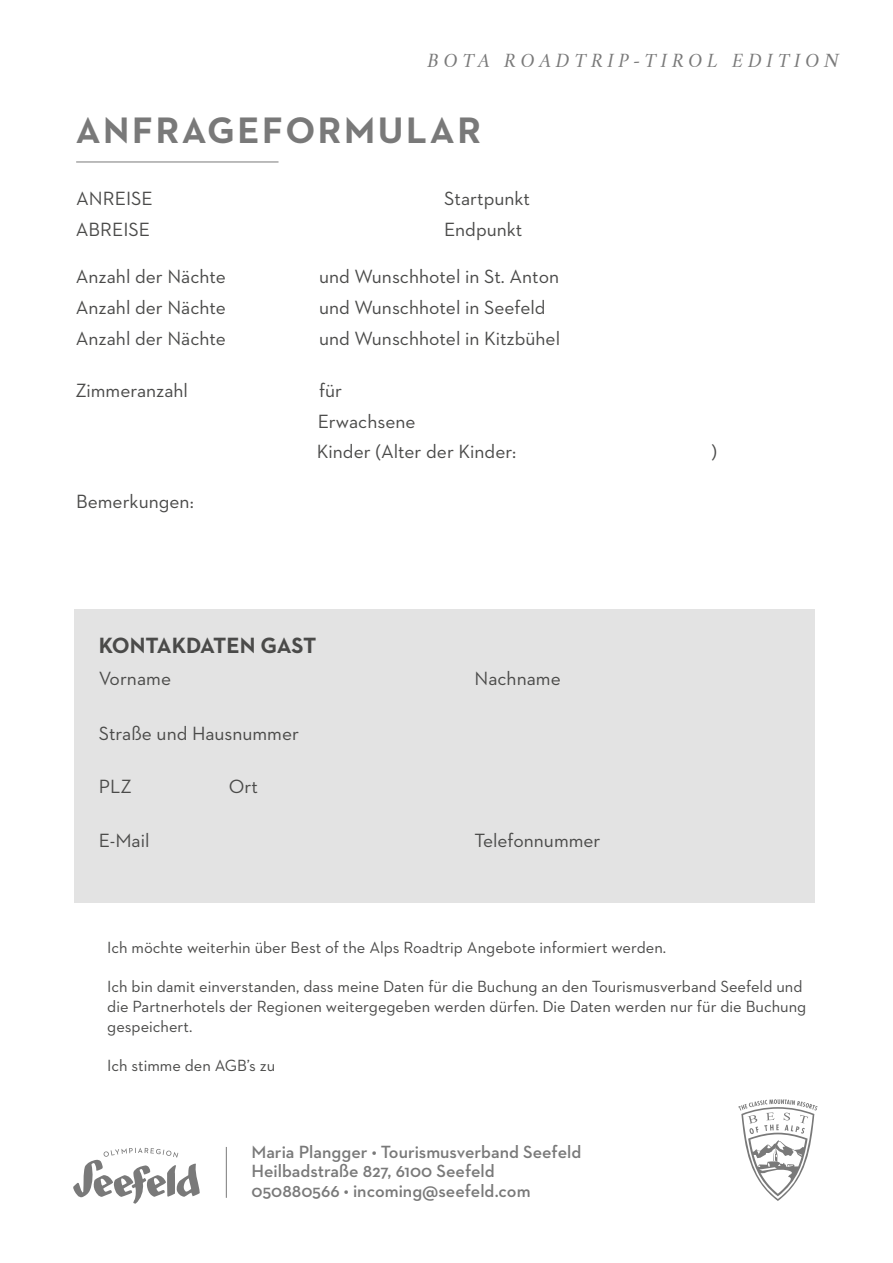
<style>
.page{position:relative;width:893px;height:1263px;background:#fff}
.page>*{position:absolute;margin:0;border:0;box-sizing:border-box;transform-origin:0 0}
.t1{font:700 37.5px "Neutraface 2 Text";letter-spacing:.07em;color:#797979}
.t2{font:700 22.5px "Neutraface 2 Text";letter-spacing:-.005em;color:#4a4a49}
.t3{font:19.5px/30.9px "Neutraface 2 Text";color:#4a4a49}
.t4{font:600 18px/19.5px "Neutraface 2 Text";color:#797979}
.t5{font:italic 18px "Crimson Text";letter-spacing:.265em;color:#797979}
.t6{font:16.5px/19.8px "Neutraface 2 Text";color:#4a4a49}
</style>
<div class="page">
<div style="left:74px;top:609px;width:740px;height:293px;background:#e3e3e3"></div>
<svg style="left:738px;top:1099px;width:79px;height:102px"></svg>
<hr style="left:76px;top:162px;width:203px;height:1px;background:#797979">
<hr style="left:226px;top:1147px;width:1px;height:51px;background:#797979">
<svg style="left:73px;top:1148px;width:127px;height:56px"></svg>
<p class="t5" style="left:427px;top:50px;width:413px">BOTA ROADTRIP-TIROL EDITION</p>
<h1 class="t1" style="left:76px;top:106px;width:407px">ANFRAGEFORMULAR</h1>
<p class="t3" style="left:76px;top:182px;width:78px">ANREISE</p>
<p class="t3" style="left:444px;top:183px;width:87px">Startpunkt</p>
<p class="t3" style="left:76px;top:213px;width:76px">ABREISE</p>
<p class="t3" style="left:444px;top:213px;width:80px">Endpunkt</p>
<p class="t3" style="left:76px;top:260px;width:152px">Anzahl der Nächte</p>
<p class="t3" style="left:319px;top:260px;width:243px">und Wunschhotel in St. Anton und Wunschhotel in Seefeld und Wunschhotel in Kitzbühel</p>
<p class="t3" style="left:76px;top:291px;width:152px">Anzahl der Nächte<br>Anzahl der Nächte</p>
<p class="t3" style="left:75px;top:374px;width:114px">Zimmeranzahl</p>
<p class="t3" style="left:76px;top:486px;width:119px">Bemerkungen:</p>
<p class="t3" style="left:319px;top:374px;width:25px">für</p>
<p class="t3" style="left:317px;top:405px;width:201px">Erwachsene<br>Kinder (Alter der Kinder:</p>
<p class="t2" style="left:99px;top:631px;width:219px">KONTAKDATEN GAST</p>
<p class="t3" style="left:99px;top:663px;width:74px">Vorname</p>
<p class="t3" style="left:475px;top:663px;width:88px">Nachname</p>
<p class="t3" style="left:99px;top:717px;width:202px">Straße und Hausnummer</p>
<p class="t3" style="left:99px;top:771px;width:34px">PLZ</p>
<p class="t3" style="left:229px;top:771px;width:31px">Ort</p>
<p class="t3" style="left:99px;top:825px;width:52px">E-Mail</p>
<p class="t3" style="left:475px;top:825px;width:127px">Telefonnummer</p>
<p class="t3" style="left:711px;top:436px;width:7px">)</p>
<p class="t6" style="left:107px;top:938px;width:560px">Ich möchte weiterhin über Best of the Alps Roadtrip Angebote informiert werden.</p>
<p class="t6" style="left:107px;top:977px;width:700px">Ich bin damit einverstanden, dass meine Daten für die Buchung an den Tourismusverband Seefeld und die Partnerhotels der Regionen weitergegeben werden dürfen. Die Daten werden nur für die Buchung gespeichert.</p>
<p class="t6" style="left:107px;top:1055px;width:170px">Ich stimme den AGB’s zu</p>
<p class="t4" style="left:252px;top:1142px;width:331px">Maria Plangger • Tourismusverband Seefeld<br>Heilbadstraße 827, 6100 Seefeld<br>050880566 • incoming@seefeld.com</p>
</div>
